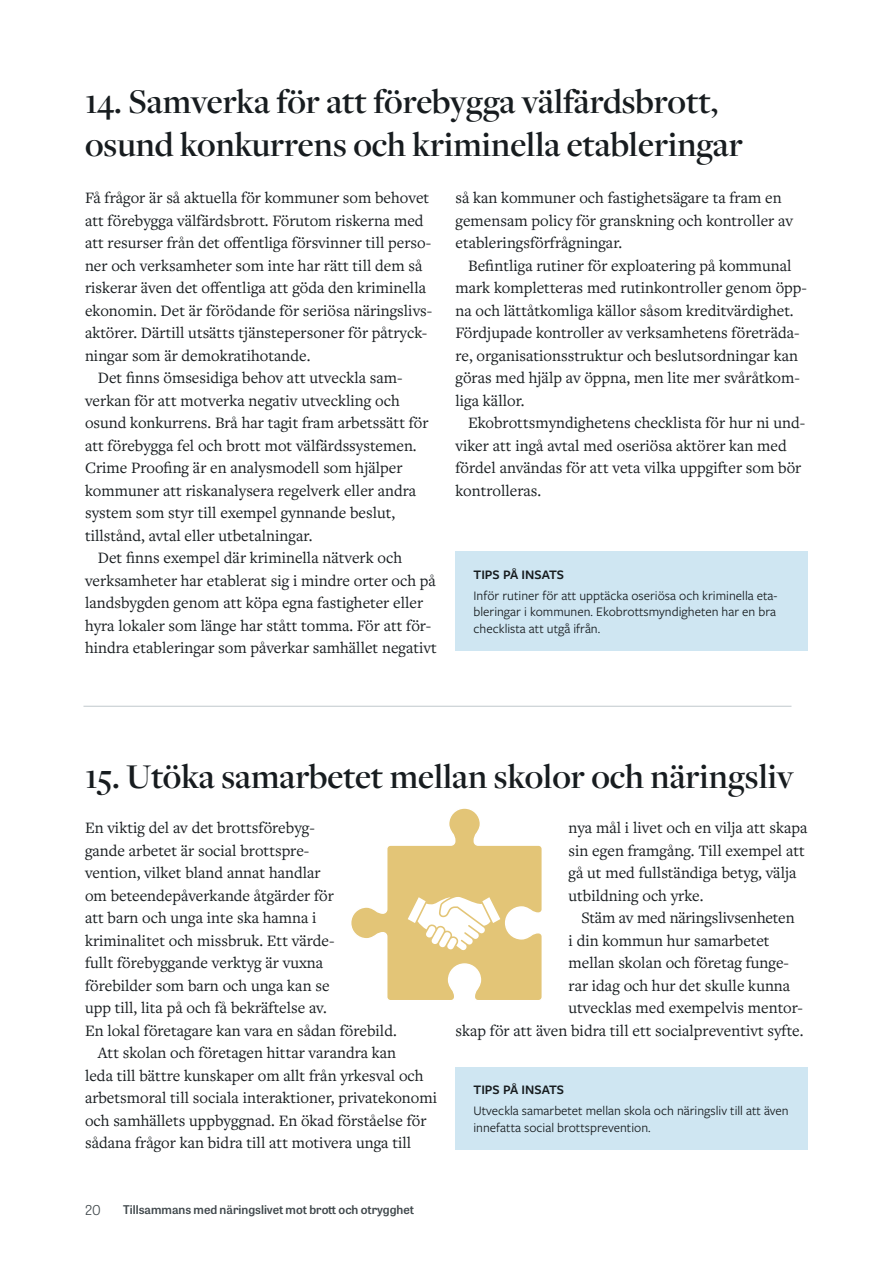
<style>
.page{position:relative;width:893px;height:1263px;background:#fff}
.page>*{position:absolute;margin:0;border:0;box-sizing:border-box;transform-origin:0 0}
.Rubrik_H2{font:600 36px/43.2px "Freight Disp Pro";color:#171c1f}
.Brödtext_indrag{font:16.5px/22.5px "Freight Text Pro";color:#171c1f}
.Brödtext_-_start{font:16.5px/22.5px "Freight Text Pro";color:#171c1f}
.Faktatext{font:13.5px/16.5px "Freight Sans Pro";color:#171c1f;text-align:justify}
.Faktarubrik{font:600 13.5px "Freight Sans Pro";color:#171c1f}
.t1{font:300 13.5px "Tablet Gothic";color:#40484c}
.t2{font:600 12px "Tablet Gothic";color:#40484c}
</style>
<div class="page">
<div style="left:455px;top:551px;width:353px;height:99px;background:#cfe6f2"></div>
<div style="left:455px;top:1067px;width:353px;height:82px;background:#cfe6f2"></div>
<svg style="left:351px;top:808px;width:191px;height:192px"></svg>
<hr style="left:83px;top:706px;width:708px;height:1px;background:#c0c8cc">
<hr style="left:892px;top:76px;width:1px;height:81px;background:#2d4552">
<h2 class="Rubrik_H2" style="left:85px;top:79px;width:659px">14. Samverka för att förebygga välfärdsbrott, osund konkurrens och kriminella etableringar</h2>
<p class="Brödtext_-_start" style="left:85px;top:186px;width:349px">Få frågor är så aktuella för kommuner som behovet att förebygga välfärdsbrott. Förutom riskerna med att resurser från det offentliga försvinner till perso&shy;ner och verksamheter som inte har rätt till dem så riskerar även det offentliga att göda den kriminella ekonomin. Det är förödande för seriösa näringslivs&shy;aktörer. Därtill utsätts tjänstepersoner för påtryck&shy;ningar som är demokratihotande.</p>
<p class="Brödtext_indrag" style="left:85px;top:366px;width:345px;text-indent:13px">Det finns ömsesidiga behov att utveckla sam&shy;verkan för att motverka negativ utveckling och osund konkurrens. Brå har tagit fram arbetssätt för att förebygga fel och brott mot välfärdssystemen.<br>Crime Proofing är en analysmodell som hjälper kommuner att riskanalysera regelverk eller andra system som styr till exempel gynnande beslut, tillstånd, avtal eller utbetalningar.</p>
<p class="Brödtext_indrag" style="left:85px;top:546px;width:353px;text-indent:13px">Det finns exempel där kriminella nätverk och verksamheter har etablerat sig i mindre orter och på landsbygden genom att köpa egna fastigheter eller hyra lokaler som länge har stått tomma. För att för&shy;hindra etableringar som påverkar samhället negativt</p>
<p class="Brödtext_indrag" style="left:455px;top:186px;width:339px">så kan kommuner och fastighetsägare ta fram en gemensam policy för granskning och kontroller av etableringsförfrågningar.</p>
<p class="Brödtext_indrag" style="left:455px;top:253px;width:353px;text-indent:13px">Befintliga rutiner för exploatering på kommunal mark kompletteras med rutinkontroller genom öpp&shy;na och lättåtkomliga källor såsom kreditvärdighet.<br>Fördjupade kontroller av verksamhetens företräda&shy;re, organisationsstruktur och beslutsordningar kan göras med hjälp av öppna, men lite mer svåråtkom&shy;liga källor.</p>
<p class="Brödtext_indrag" style="left:455px;top:411px;width:351px;text-indent:13px">Ekobrottsmyndighetens checklista för hur ni und&shy;viker att ingå avtal med oseriösa aktörer kan med fördel användas för att veta vilka uppgifter som bör kontrolleras.</p>
<p class="Faktarubrik" style="left:473px;top:565px;width:92px">TIPS PÅ INSATS</p>
<p class="Faktatext" style="left:473px;top:586px;width:305px">Inför rutiner för att upptäcka oseriösa och kriminella eta&shy;bleringar i kommunen. Ekobrottsmyndigheten har en bra checklista att utgå ifrån.</p>
<h2 class="Rubrik_H2" style="left:85px;top:754px;width:710px">15. Utöka samarbetet mellan skolor och näringsliv</h2>
<p class="Brödtext_-_start" style="left:85px;top:816px;width:313px">En viktig del av det brottsförebyg-<br>gande arbetet är social brottspre-<br>vention, vilket bland annat handlar<br>om beteendepåverkande åtgärder för<br>att barn och unga inte ska hamna i kriminalitet och missbruk. Ett värde-<br>fullt förebyggande verktyg är vuxna<br>förebilder som barn och unga kan se<br>upp till, lita på och få bekräftelse av.<br>En lokal företagare kan vara en sådan förebild.</p>
<p class="Brödtext_indrag" style="left:85px;top:1041px;width:354px;text-indent:13px">Att skolan och företagen hittar varandra kan<br>leda till bättre kunskaper om allt från yrkesval och arbetsmoral till sociala interaktioner, privatekonomi och samhällets uppbyggnad. En ökad förståelse för sådana frågor kan bidra till att motivera unga till</p>
<p class="Brödtext_indrag" style="left:569px;top:816px;width:240px">nya mål i livet och en vilja att skapa sin egen framgång. Till exempel att gå ut med fullständiga betyg, välja utbildning och yrke.</p>
<p class="Brödtext_indrag" style="left:581px;top:906px;width:215px">Stäm av med näringslivsenheten</p>
<p class="Brödtext_indrag" style="left:569px;top:928px;width:203px">i din kommun hur samarbetet</p>
<p class="Brödtext_indrag" style="left:569px;top:951px;width:222px">mellan skolan och företag funge-</p>
<p class="Brödtext_indrag" style="left:569px;top:973px;width:223px">rar idag och hur det skulle kunna</p>
<p class="Brödtext_indrag" style="left:569px;top:996px;width:236px">utvecklas med exempelvis mentor-</p>
<p class="Brödtext_indrag" style="left:455px;top:1018px;width:349px">skap för att även bidra till ett socialpreventivt syfte.</p>
<p class="Faktarubrik" style="left:473px;top:1081px;width:92px">TIPS PÅ INSATS</p>
<p class="Faktatext" style="left:473px;top:1102px;width:317px">Utveckla samarbetet mellan skola och näringsliv till att även innefatta social brottsprevention.</p>
<p class="t1" style="left:85px;top:1200px;width:17px">20</p>
<p class="t2" style="left:123px;top:1201px;width:292px">Tillsammans med näringslivet mot brott och otrygghet</p>
</div>
